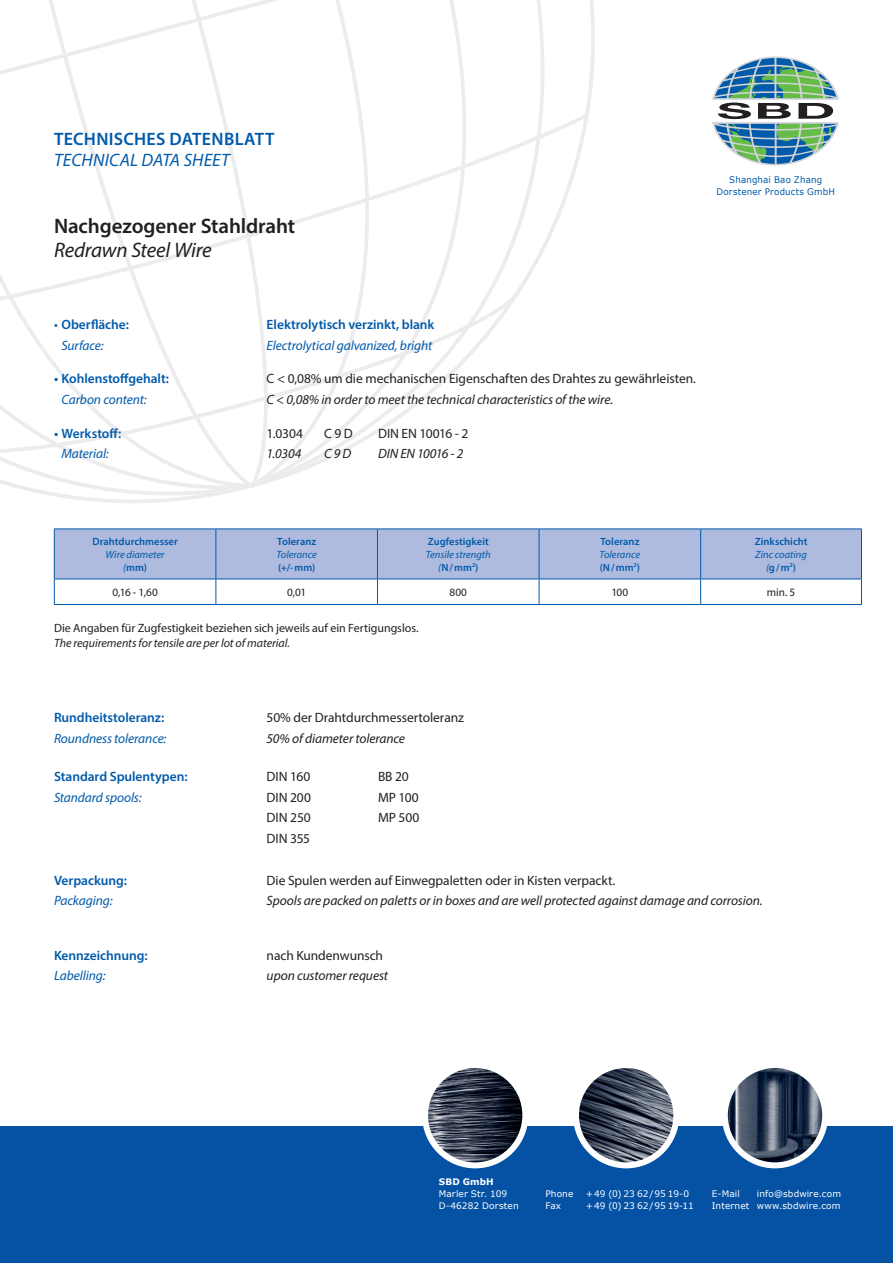
<style>
.page{position:relative;width:893px;height:1263px;background:#fff}
.page>*{position:absolute;margin:0;border:0;box-sizing:border-box;transform-origin:0 0}
.t1{font:600 21px "Myriad Pro";letter-spacing:-.005em;color:#231f20}
.t2{font:italic 21px "Myriad Pro";letter-spacing:-.01em;color:#231f20}
.t3{font:600 18px "Myriad Pro";letter-spacing:.015em;color:#015aaa}
.t4{font:italic 18px "Myriad Pro";letter-spacing:.005em;color:#015aaa}
.t5{font:13.5px "Myriad Pro";letter-spacing:-.005em;color:#231f20}
.t6{font:italic 13.5px "Myriad Pro";letter-spacing:-.005em;color:#231f20}
.t7{font:600 13.5px "Myriad Pro";letter-spacing:-.005em;color:#015aaa}
.t8{font:italic 13.5px "Myriad Pro";letter-spacing:-.005em;color:#015aaa}
.t9{font:12px "Myriad Pro";color:#231f20}
.t10{font:italic 12px "Myriad Pro";letter-spacing:-.005em;color:#231f20}
.t11{font:11.25px "Myriad Pro";color:#231f20}
.t12{font:italic 10.5px/12.6px "Myriad Pro";color:#015aaa;text-align:center}
.t13{font:600 10.5px "Myriad Pro";letter-spacing:.005em;color:#015aaa}
.t14{font:9.15px/12.8px "Verdana";letter-spacing:.02em;color:#015aaa;text-align:center;scale:.95 1}
.t15{font:9px "Verdana";letter-spacing:.01em;color:#fff}
.t16{font:9px "Verdana";letter-spacing:-.01em;color:#fff}
.t17{font:700 9px "Verdana";letter-spacing:.015em;color:#fff}
.s1{font-weight:400}
.s2{font-weight:600;font-style:normal}
</style>
<div class="page">
<svg style="left:0;top:0;width:595px;height:503px"></svg>
<svg style="left:712px;top:56px;width:127px;height:109px"></svg>
<div style="left:0;top:1127px;width:893px;height:136px;background:#0551a4"></div>
<img style="left:425px;top:1065px;width:100px;height:100px;border-radius:50px">
<div style="left:422px;top:1062px;width:106px;height:106px;border:6px solid #fff;border-radius:50%"></div>
<img style="left:576px;top:1065px;width:100px;height:100px;border-radius:50px">
<div style="left:573px;top:1062px;width:106px;height:106px;border:6px solid #fff;border-radius:50%"></div>
<img style="left:726px;top:1069px;width:99px;height:96px">
<div style="left:722px;top:1062px;width:106px;height:106px;border:6px solid #fff;border-radius:50%"></div>
<svg style="left:54px;top:529px;width:808px;height:75px"></svg>
<hr style="left:54px;top:604px;width:162px;height:1px;background:#015aaa">
<hr style="left:216px;top:604px;width:161px;height:1px;background:#015aaa">
<hr style="left:377px;top:604px;width:162px;height:1px;background:#015aaa">
<hr style="left:539px;top:604px;width:162px;height:1px;background:#015aaa">
<hr style="left:701px;top:604px;width:161px;height:1px;background:#015aaa">
<h2 class="t3" style="left:54px;top:128px;width:222px">TECHNISCHES DATENBLATT</h2>
<h2 class="t4" style="left:54px;top:149px;width:177px">TECHNICAL DATA SHEET</h2>
<h1 class="t1" style="left:54px;top:212px;width:243px">Nachgezogener Stahldraht</h1>
<h1 class="t2" style="left:54px;top:237px;width:159px">Redrawn Steel Wire</h1>
<p class="t14" style="left:716px;top:173px;width:126px">Shanghai Bao Zhang<br>Dorstener Products GmbH</p>
<p class="t7" style="left:54px;top:316px;width:76px"><span class="s1">•</span> Oberfläche:</p>
<p class="t7" style="left:267px;top:316px;width:169px">Elektrolytisch verzinkt, blank</p>
<p class="t8" style="left:62px;top:337px;width:44px">Surface:</p>
<p class="t8" style="left:267px;top:337px;width:167px">Electrolytical galvanized, bright</p>
<p class="t7" style="left:54px;top:370px;width:116px">• Kohlenstoffgehalt:</p>
<p class="t5" style="left:267px;top:371px;width:431px">C &lt; 0,08% um die mechanischen Eigenschaften des Drahtes zu gewährleisten.</p>
<p class="t8" style="left:62px;top:391px;width:87px">Carbon content:</p>
<p class="t6" style="left:267px;top:391px;width:348px">C &lt; 0,08% in order to meet the technical characteristics of the wire.</p>
<p class="t7" style="left:54px;top:425px;width:69px">• Werkstoff:</p>
<p class="t5" style="left:267px;top:425px;width:38px">1.0304</p>
<p class="t5" style="left:324px;top:425px;width:30px">C 9 D</p>
<p class="t5" style="left:378px;top:425px;width:92px">DIN EN 10016 - 2</p>
<p class="t8" style="left:62px;top:446px;width:49px">Material:</p>
<p class="t6" style="left:267px;top:446px;width:36px">1.0304</p>
<p class="t6" style="left:324px;top:446px;width:29px">C 9 D</p>
<p class="t6" style="left:378px;top:446px;width:87px">DIN EN 10016 - 2</p>
<p class="t13" style="left:92px;top:535px;width:87px">Drahtdurchmesser</p>
<p class="t12" style="left:106px;top:548px;width:60px">Wire diameter (<span class="s2">mm)</span></p>
<p class="t13" style="left:277px;top:535px;width:41px">Toleranz</p>
<p class="t12" style="left:276px;top:548px;width:42px">Tolerance</p>
<p class="t13" style="left:278px;top:560px;width:39px">(+/-mm)</p>
<p class="t13" style="left:428px;top:535px;width:63px">Zugfestigkeit</p>
<p class="t12" style="left:426px;top:548px;width:67px">Tensile strength (<span class="s2">N/mm</span><sup>2</sup><span class="s2">)</span></p>
<p class="t13" style="left:600px;top:535px;width:41px">Toleranz</p>
<p class="t12" style="left:600px;top:548px;width:42px;text-align:left">Tolerance <span class="s2">(N/mm</span><sup>2</sup><span class="s2">)</span></p>
<p class="t13" style="left:755px;top:535px;width:54px">Zinkschicht</p>
<p class="t12" style="left:755px;top:548px;width:53px">Zinc coating (<span class="s2">g/m</span><sup>2</sup><span class="s2">)</span></p>
<p class="t11" style="left:112px;top:585px;width:47px">0,16 - 1,60</p>
<p class="t11" style="left:287px;top:585px;width:21px">0,01</p>
<p class="t11" style="left:449px;top:585px;width:19px">800</p>
<p class="t11" style="left:611px;top:585px;width:19px">100</p>
<p class="t11" style="left:767px;top:585px;width:30px">min. 5</p>
<p class="t9" style="left:54px;top:620px;width:366px">Die Angaben für Zugfestigkeit beziehen sich jeweils auf ein Fertigungslos.</p>
<p class="t10" style="left:54px;top:635px;width:237px">The requirements for tensile are per lot of material.</p>
<p class="t7" style="left:54px;top:709px;width:112px">Rundheitstoleranz:</p>
<p class="t5" style="left:267px;top:709px;width:199px">50% der Drahtdurchmessertoleranz</p>
<p class="t8" style="left:54px;top:730px;width:114px">Roundness tolerance:</p>
<p class="t6" style="left:267px;top:730px;width:140px">50% of diameter tolerance</p>
<p class="t7" style="left:54px;top:768px;width:135px">Standard Spulentypen:</p>
<p class="t5" style="left:267px;top:768px;width:45px">DIN 160</p>
<p class="t5" style="left:378px;top:768px;width:32px">BB 20</p>
<p class="t8" style="left:54px;top:789px;width:89px">Standard spools:</p>
<p class="t5" style="left:267px;top:789px;width:46px">DIN 200</p>
<p class="t5" style="left:378px;top:789px;width:42px">MP 100</p>
<p class="t5" style="left:267px;top:809px;width:46px">DIN 250</p>
<p class="t5" style="left:378px;top:809px;width:43px">MP 500</p>
<p class="t5" style="left:267px;top:830px;width:45px">DIN 355</p>
<p class="t7" style="left:54px;top:871px;width:74px">Verpackung:</p>
<p class="t5" style="left:267px;top:872px;width:350px">Die Spulen werden auf Einwegpaletten oder in Kisten verpackt.</p>
<p class="t8" style="left:54px;top:892px;width:60px">Packaging:</p>
<p class="t6" style="left:267px;top:892px;width:498px">Spools are packed on paletts or in boxes and are well protected against damage and corrosion.</p>
<p class="t7" style="left:54px;top:946px;width:95px">Kennzeichnung:</p>
<p class="t5" style="left:267px;top:947px;width:118px">nach Kundenwunsch</p>
<p class="t8" style="left:54px;top:967px;width:53px">Labelling:</p>
<p class="t6" style="left:267px;top:967px;width:123px">upon customer request</p>
<p class="t17" style="left:439px;top:1175px;width:56px">SBD GmbH</p>
<p class="t15" style="left:439px;top:1187px;width:70px">Marler Str. 109</p>
<p class="t15" style="left:545px;top:1187px;width:30px">Phone</p>
<p class="t15" style="left:586px;top:1187px;width:105px">+49 (0) 23 62/95 19-0</p>
<p class="t15" style="left:712px;top:1187px;width:30px">E-Mail</p>
<p class="t15" style="left:757px;top:1187px;width:86px">info@sbdwire.com</p>
<p class="t15" style="left:439px;top:1199px;width:81px">D-46282 Dorsten</p>
<p class="t15" style="left:545px;top:1199px;width:17px">Fax</p>
<p class="t16" style="left:586px;top:1199px;width:109px">+49 (0) 23 62/95 19-11</p>
<p class="t15" style="left:712px;top:1199px;width:130px">Internet www.sbdwire.com</p>
</div>
